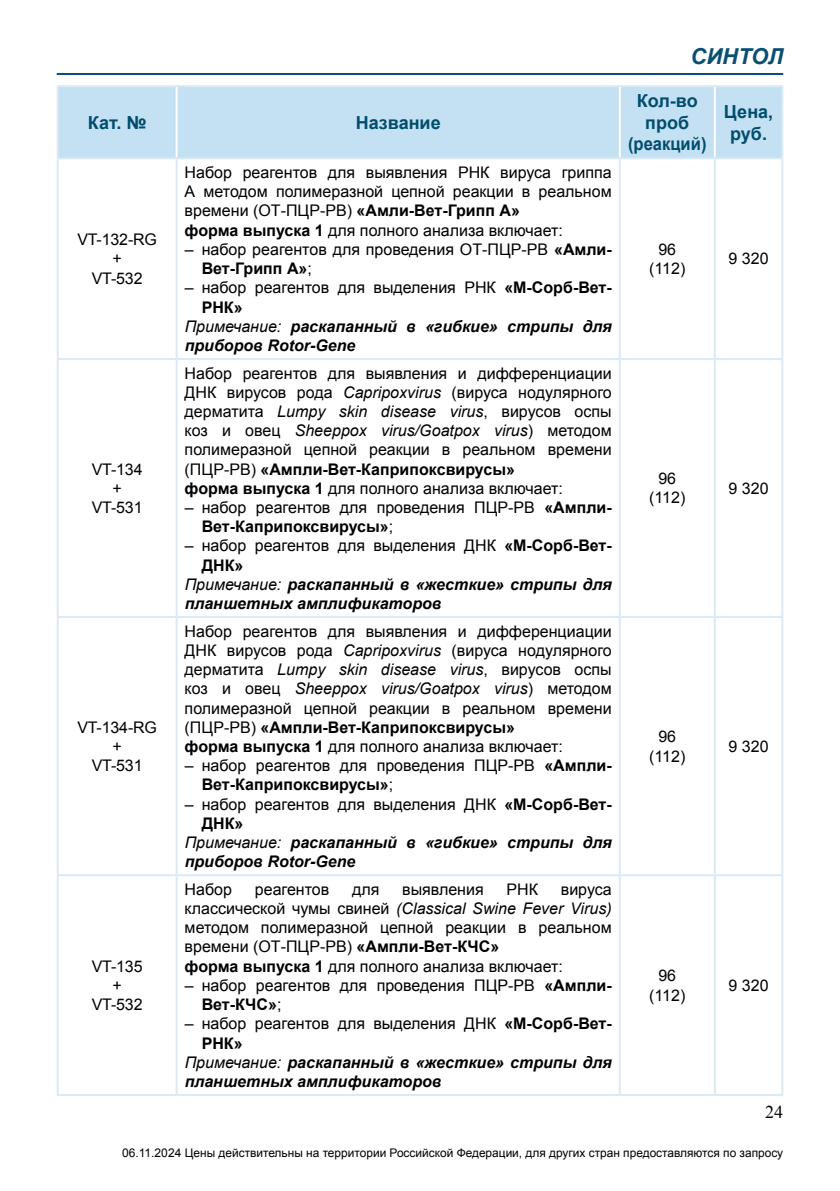
<style>
.page{position:relative;width:840px;height:1191px;background:#fff}
.page>*{position:absolute;margin:0;border:0;box-sizing:border-box;transform-origin:0 0}
.t1{font:italic 700 22px "Arial";color:#0a4f73}
.t2{font:700 18px/21.6px "Arial";color:#004d6d;text-align:center}
.t3{font:18px "Times New Roman";color:#000}
.t4{font:16px/19.2px "Arial";color:#000;text-align:center}
.t5{font:italic 700 16px "Arial";color:#000}
.t6{font:700 16px "Arial";color:#000}
.t7{font:11.8px "Arial";color:#000}
.s1{font-weight:700}
.s2{font-weight:400}
.s3{font-style:italic}
.s4{font-size:12px}
</style>
<div class="page">
<hr style="left:57px;top:73px;width:725px;height:2px;background:#0a4f73">
<div style="left:59px;top:87px;width:721px;height:70px;background:#c4e1f3"></div>
<hr style="left:57px;top:85px;width:119px;height:2px;background:#daeaf5">
<hr style="left:57px;top:87px;width:2px;height:70px;background:#daeaf5">
<hr style="left:176px;top:85px;width:443px;height:2px;background:#daeaf5">
<hr style="left:619px;top:85px;width:95px;height:2px;background:#daeaf5">
<hr style="left:714px;top:85px;width:68px;height:2px;background:#daeaf5">
<hr style="left:780px;top:87px;width:2px;height:70px;background:#daeaf5">
<hr style="left:175px;top:87px;width:2px;height:70px;background:#fff">
<hr style="left:618px;top:87px;width:2px;height:70px;background:#fff">
<hr style="left:713px;top:87px;width:2px;height:70px;background:#fff">
<hr style="left:57px;top:157px;width:119px;height:2px;background:#daeaf5">
<hr style="left:57px;top:159px;width:2px;height:199px;background:#daeaf5">
<hr style="left:176px;top:157px;width:443px;height:2px;background:#daeaf5">
<hr style="left:175px;top:159px;width:2px;height:199px;background:#daeaf5">
<hr style="left:619px;top:157px;width:95px;height:2px;background:#daeaf5">
<hr style="left:618px;top:159px;width:2px;height:199px;background:#daeaf5">
<hr style="left:714px;top:157px;width:68px;height:2px;background:#daeaf5">
<hr style="left:713px;top:159px;width:2px;height:199px;background:#daeaf5">
<hr style="left:780px;top:159px;width:2px;height:199px;background:#daeaf5">
<hr style="left:57px;top:358px;width:119px;height:2px;background:#daeaf5">
<hr style="left:57px;top:360px;width:2px;height:256px;background:#daeaf5">
<hr style="left:176px;top:358px;width:443px;height:2px;background:#daeaf5">
<hr style="left:175px;top:360px;width:2px;height:256px;background:#daeaf5">
<hr style="left:619px;top:358px;width:95px;height:2px;background:#daeaf5">
<hr style="left:618px;top:360px;width:2px;height:256px;background:#daeaf5">
<hr style="left:714px;top:358px;width:68px;height:2px;background:#daeaf5">
<hr style="left:713px;top:360px;width:2px;height:256px;background:#daeaf5">
<hr style="left:780px;top:360px;width:2px;height:256px;background:#daeaf5">
<hr style="left:57px;top:616px;width:119px;height:2px;background:#daeaf5">
<hr style="left:57px;top:618px;width:2px;height:256px;background:#daeaf5">
<hr style="left:176px;top:616px;width:443px;height:2px;background:#daeaf5">
<hr style="left:175px;top:618px;width:2px;height:256px;background:#daeaf5">
<hr style="left:619px;top:616px;width:95px;height:2px;background:#daeaf5">
<hr style="left:618px;top:618px;width:2px;height:256px;background:#daeaf5">
<hr style="left:714px;top:616px;width:68px;height:2px;background:#daeaf5">
<hr style="left:713px;top:618px;width:2px;height:256px;background:#daeaf5">
<hr style="left:780px;top:618px;width:2px;height:256px;background:#daeaf5">
<hr style="left:57px;top:874px;width:119px;height:2px;background:#daeaf5">
<hr style="left:57px;top:876px;width:2px;height:218px;background:#daeaf5">
<hr style="left:176px;top:874px;width:443px;height:2px;background:#daeaf5">
<hr style="left:175px;top:876px;width:2px;height:218px;background:#daeaf5">
<hr style="left:619px;top:874px;width:95px;height:2px;background:#daeaf5">
<hr style="left:618px;top:876px;width:2px;height:218px;background:#daeaf5">
<hr style="left:714px;top:874px;width:68px;height:2px;background:#daeaf5">
<hr style="left:713px;top:876px;width:2px;height:218px;background:#daeaf5">
<hr style="left:780px;top:876px;width:2px;height:218px;background:#daeaf5">
<hr style="left:57px;top:1094px;width:119px;height:2px;background:#daeaf5">
<hr style="left:176px;top:1094px;width:443px;height:2px;background:#daeaf5">
<hr style="left:619px;top:1094px;width:95px;height:2px;background:#daeaf5">
<hr style="left:714px;top:1094px;width:68px;height:2px;background:#daeaf5">
<p class="t2" style="left:88px;top:112px;width:60px">Кат. №</p>
<p class="t2" style="left:355px;top:112px;width:86px">Название</p>
<p class="t4" style="left:77px;top:230px;width:81px">VT-132-RG +<br>VT-532</p>
<p class="t4" style="left:92px;top:459px;width:52px">VT-134 +<br>VT-531</p>
<p class="t4" style="left:77px;top:717px;width:81px">VT-134-RG +<br>VT-531</p>
<p class="t4" style="left:92px;top:956px;width:52px">VT-135 +<br>VT-532</p>
<p class="t4" style="left:184px;top:163px;width:428px;text-align:left">Набор реагентов для выявления РНК вируса гриппа А методом полимеразной цепной реакции в реальном времени (ОТ-ПЦР-РВ) <span class="s1">«Амли-Вет-Грипп А»<br>форма выпуска 1</span> для полного анализа включает:</p>
<p class="t4" style="left:201px;top:240px;width:411px;text-align:left;text-indent:-17px">– набор реагентов для проведения ОТ-ПЦР-РВ <span class="s1">«Амли-<br>Вет-Грипп А»</span>;</p>
<p class="t4" style="left:184px;top:278px;width:428px">– набор реагентов для выделения РНК <span class="s1">«М-Сорб-Вет-</span></p>
<p class="t6" style="left:201px;top:296px;width:42px">РНК»</p>
<p class="t5" style="left:184px;top:316px;width:428px"><span class="s2">Примечание:</span> раскапанный в «гибкие» стрипы для</p>
<p class="t5" style="left:184px;top:335px;width:172px">приборов Rotor-Gene</p>
<p class="t4" style="left:184px;top:363px;width:428px;text-align:left">Набор реагентов для выявления и дифференциации ДНК вирусов рода <span class="s3">Capripoxvirus</span> (вируса нодулярного дерматита <span class="s3">Lumpy skin disease virus</span>, вирусов оспы коз и овец <span class="s3">Sheeppox virus/Goatpox virus</span>) методом полимеразной цепной реакции в реальном времени (ПЦР-РВ) <span class="s1">«Ампли-Вет-Каприпоксвирусы»<br>форма выпуска 1</span> для полного анализа включает:</p>
<p class="t4" style="left:201px;top:498px;width:411px;text-align:left;text-indent:-17px">– набор реагентов для проведения ПЦР-РВ <span class="s1">«Ампли-<br>Вет-Каприпоксвирусы»</span>;</p>
<p class="t4" style="left:184px;top:536px;width:428px">– набор реагентов для выделения ДНК <span class="s1">«М-Сорб-Вет-</span></p>
<p class="t6" style="left:201px;top:554px;width:43px">ДНК»</p>
<p class="t5" style="left:184px;top:574px;width:428px"><span class="s2">Примечание:</span> раскапанный в «жесткие» стрипы для</p>
<p class="t5" style="left:184px;top:593px;width:258px">планшетных амплификаторов</p>
<p class="t4" style="left:184px;top:621px;width:428px;text-align:left">Набор реагентов для выявления и дифференциации ДНК вирусов рода <span class="s3">Capripoxvirus</span> (вируса нодулярного дерматита <span class="s3">Lumpy skin disease virus</span>, вирусов оспы коз и овец <span class="s3">Sheeppox virus/Goatpox virus</span>) методом полимеразной цепной реакции в реальном времени (ПЦР-РВ) <span class="s1">«Ампли-Вет-Каприпоксвирусы»<br>форма выпуска 1</span> для полного анализа включает:</p>
<p class="t4" style="left:201px;top:756px;width:411px;text-align:left;text-indent:-17px">– набор реагентов для проведения ПЦР-РВ <span class="s1">«Ампли-<br>Вет-Каприпоксвирусы»</span>;</p>
<p class="t4" style="left:184px;top:794px;width:428px">– набор реагентов для выделения ДНК <span class="s1">«М-Сорб-Вет-</span></p>
<p class="t6" style="left:201px;top:812px;width:43px">ДНК»</p>
<p class="t5" style="left:184px;top:832px;width:428px"><span class="s2">Примечание:</span> раскапанный в «гибкие» стрипы для</p>
<p class="t5" style="left:184px;top:851px;width:172px">приборов Rotor-Gene</p>
<p class="t4" style="left:184px;top:879px;width:49px">Набор</p>
<p class="t4" style="left:255px;top:879px;width:76px">реагентов</p>
<p class="t4" style="left:352px;top:879px;width:29px">для</p>
<p class="t4" style="left:402px;top:879px;width:83px">выявления</p>
<p class="t4" style="left:506px;top:879px;width:33px">РНК</p>
<p class="t4" style="left:184px;top:879px;width:428px;text-align:left;text-indent:376px">вируса классической чумы свиней <span class="s3">(Classical Swine Fever Virus) </span>методом полимеразной цепной реакции в реальном времени (ОТ-ПЦР-РВ) <span class="s1">«Ампли-Вет-КЧС»<br>форма выпуска 1</span> для полного анализа включает:</p>
<p class="t4" style="left:201px;top:975px;width:411px;text-align:left;text-indent:-17px">– набор реагентов для проведения ПЦР-РВ <span class="s1">«Ампли-<br>Вет-КЧС»</span>;</p>
<p class="t4" style="left:184px;top:1014px;width:428px">– набор реагентов для выделения ДНК <span class="s1">«М-Сорб-Вет-</span></p>
<p class="t6" style="left:201px;top:1032px;width:42px">РНК»</p>
<p class="t5" style="left:184px;top:1051px;width:428px"><span class="s2">Примечание:</span> раскапанный в «жесткие» стрипы для</p>
<p class="t5" style="left:184px;top:1071px;width:258px">планшетных амплификаторов</p>
<h1 class="t1" style="left:690px;top:42px;width:94px">СИНТОЛ</h1>
<p class="t2" style="left:627px;top:91px;width:80px">Кол-во проб (реакций)</p>
<p class="t2" style="left:723px;top:101px;width:51px">Цена, руб.</p>
<p class="t4" style="left:648px;top:240px;width:38px">96 (112)</p>
<p class="t4" style="left:728px;top:249px;width:42px">9 320</p>
<p class="t4" style="left:648px;top:469px;width:38px">96 (112)</p>
<p class="t4" style="left:728px;top:479px;width:42px">9 320</p>
<p class="t4" style="left:648px;top:727px;width:38px">96 (112)</p>
<p class="t4" style="left:728px;top:737px;width:42px">9 320</p>
<p class="t4" style="left:648px;top:966px;width:38px">96 (112)</p>
<p class="t4" style="left:728px;top:975px;width:42px">9 320</p>
<p class="t3" style="left:764px;top:1100px;width:19px">24</p>
<p class="t7" style="left:122px;top:1145px;width:662px"><span class="s4">06.11.2024</span> Цены действительны на территории Российской Федерации, для других стран предоставляются по запросу</p>
</div>
